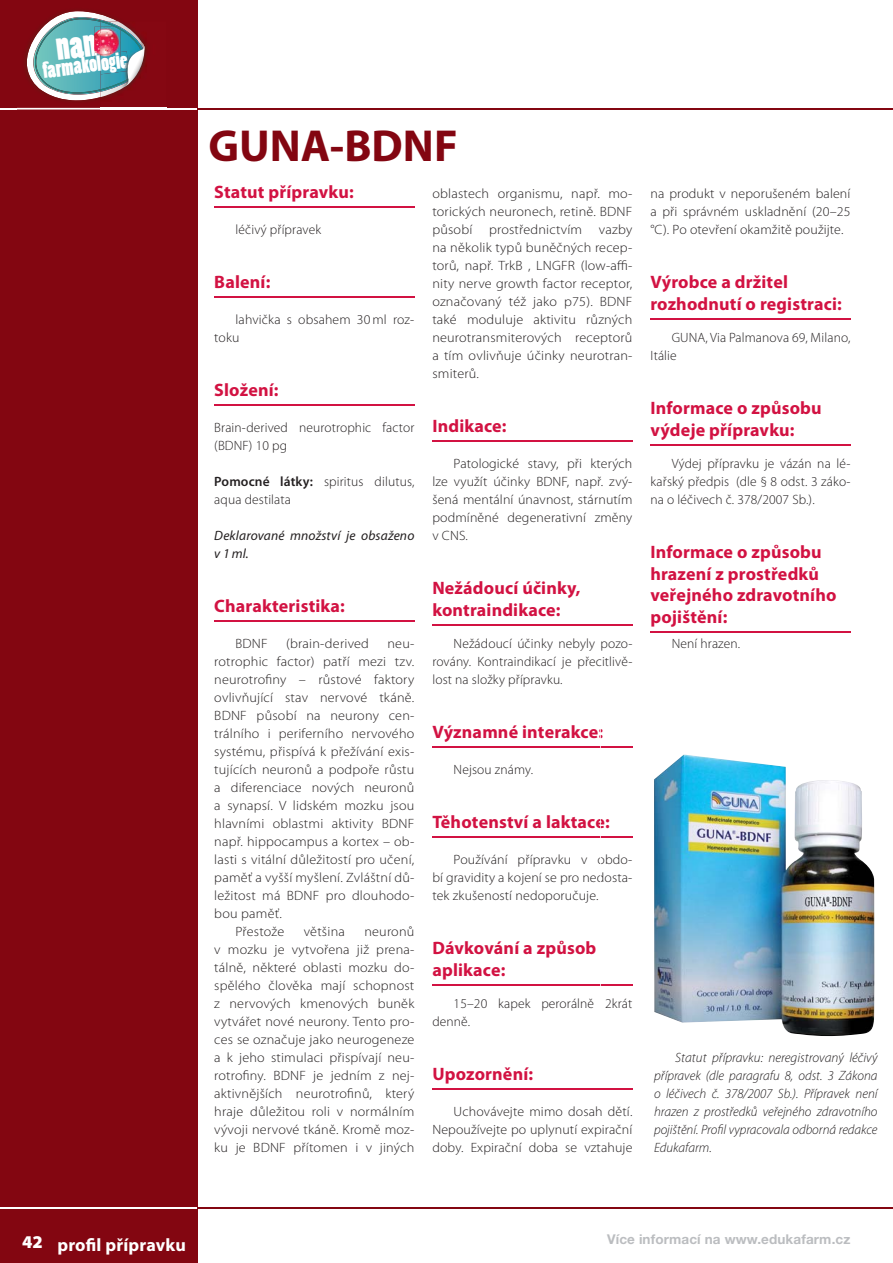
<style>
.page{position:relative;width:893px;height:1263px;background:#fff}
.page>*{position:absolute;margin:0;border:0;box-sizing:border-box;transform-origin:0 0}
.t1{font:700 45px "Myriad Pro";color:#830611}
.t2{font:21.3px "Poplar Std";color:#fff}
.t3{font:700 18px/21.6px "Myriad Pro";letter-spacing:.01em;color:#d21242}
.t4{font:700 18px "Myriad Pro";letter-spacing:.01em;color:#fff}
.t5{font:900 18px "Myriad Pro";color:#fff}
.t6{font:300 13.5px/18px "Myriad Pro";letter-spacing:.01em;color:#231f20;text-align:justify;scale:1.05 1}
.t7{font:300 13.5px/18px "Myriad Pro";letter-spacing:.01em;color:#231f20;text-align:justify}
.t8{font:italic 300 13.5px/18px "Myriad Pro";color:#231f20;text-align:justify}
.t9{font:italic 13.5px/18px "Myriad Pro";letter-spacing:.01em;color:#231f20}
.t10{font:700 13.5px "Helvetica Neue CE";letter-spacing:.01em;color:#bbbdc0}
.s1{color:#f3818e}
.s2{font-weight:600}
</style>
<div class="page">
<div style="left:0;top:0;width:198px;height:1263px;background:#830611"></div>
<hr style="left:214px;top:207px;width:200px;height:1px;background:#d21242">
<hr style="left:214px;top:297px;width:200px;height:1px;background:#d21242">
<hr style="left:214px;top:405px;width:200px;height:1px;background:#d21242">
<hr style="left:214px;top:621px;width:200px;height:1px;background:#d21242">
<hr style="left:432px;top:441px;width:200px;height:1px;background:#d21242">
<hr style="left:432px;top:624px;width:200px;height:2px;background:#d21242">
<hr style="left:432px;top:747px;width:200px;height:1px;background:#d21242">
<hr style="left:432px;top:837px;width:200px;height:1px;background:#d21242">
<hr style="left:432px;top:984px;width:200px;height:2px;background:#d21242">
<hr style="left:432px;top:1089px;width:200px;height:1px;background:#d21242">
<hr style="left:650px;top:318px;width:200px;height:2px;background:#d21242">
<hr style="left:650px;top:444px;width:200px;height:2px;background:#d21242">
<hr style="left:650px;top:631px;width:200px;height:2px;background:#d21242">
<hr style="left:0;top:108px;width:893px;height:1px;background:#fff">
<hr style="left:198px;top:108px;width:695px;height:1px;background:#830611">
<hr style="left:0;top:1208px;width:893px;height:1px;background:#fff">
<hr style="left:198px;top:1208px;width:695px;height:1px;background:#830611">
<img style="left:17px;top:10px;width:149px;height:100px">
<img style="left:17px;top:108px;width:84px;height:1px">
<img style="left:101px;top:21px;width:65px;height:88px">
<img style="left:600px;top:746px;width:275px;height:291px">
<img style="left:17px;top:11px;width:129px;height:89px">
<h2 class="t2" style="left:41px;top:58px;width:87px;rotate:-7deg">farmako<sup>n</sup><span class="s1">l</span>ogie</h2>
<h1 class="t1" style="left:208px;top:129px;width:251px">GUNA-BDNF</h1>
<h3 class="t3" style="left:214px;top:183px;width:141px">Statut přípravku:</h3>
<p class="t7" style="left:236px;top:222px;width:87px">léčivý přípravek</p>
<h3 class="t3" style="left:214px;top:273px;width:58px">Balení:</h3>
<p class="t7" style="left:214px;top:312px;width:202px;text-indent:21px">lahvička s obsahem 30 ml roz&shy;toku</p>
<h3 class="t3" style="left:214px;top:381px;width:66px">Složení:</h3>
<p class="t7" style="left:214px;top:420px;width:202px">Brain-derived neurotrophic factor (BDNF) 10 pg</p>
<p class="t7" style="left:214px;top:474px;width:202px"><span class="s2">Pomocné látky:</span> spiritus dilutus, aqua destilata</p>
<p class="t9" style="left:214px;top:528px;width:202px">Deklarované množství je obsaženo v 1 ml.</p>
<h3 class="t3" style="left:214px;top:597px;width:132px">Charakteristika:</h3>
<p class="t7" style="left:236px;top:636px;width:34px">BDNF</p>
<p class="t6" style="left:286px;top:636px;width:80px">(brain-derived</p>
<p class="t6" style="left:387px;top:636px;width:27px">neu-</p>
<p class="t6" style="left:214px;top:654px;width:192px">rotrophic factor) patří mezi tzv.</p>
<p class="t6" style="left:214px;top:672px;width:192px">neurotrofiny – růstové faktory</p>
<p class="t6" style="left:214px;top:690px;width:192px">ovlivňující stav nervové tkáně.</p>
<p class="t6" style="left:214px;top:708px;width:192px">BDNF působí na neurony cen-</p>
<p class="t6" style="left:214px;top:726px;width:192px">trálního i periferního nervového</p>
<p class="t6" style="left:214px;top:744px;width:192px">systému, přispívá k přežívání exis-</p>
<p class="t6" style="left:214px;top:762px;width:192px">tujících neuronů a podpoře růstu</p>
<p class="t6" style="left:214px;top:780px;width:192px">a diferenciace nových neuronů</p>
<p class="t6" style="left:214px;top:798px;width:192px">a synapsí. V lidském mozku jsou</p>
<p class="t6" style="left:214px;top:816px;width:192px">hlavními oblastmi aktivity BDNF</p>
<p class="t6" style="left:214px;top:834px;width:192px">např. hippocampus a kortex – ob-</p>
<p class="t6" style="left:214px;top:852px;width:192px">lasti s vitální důležitostí pro učení,</p>
<p class="t6" style="left:214px;top:870px;width:192px">paměť a vyšší myšlení. Zvláštní dů-</p>
<p class="t6" style="left:214px;top:888px;width:192px">ležitost má BDNF pro dlouhodo-</p>
<p class="t6" style="left:214px;top:906px;width:66px">bou paměť.</p>
<p class="t6" style="left:236px;top:924px;width:48px">Přestože</p>
<p class="t6" style="left:304px;top:924px;width:41px">většina</p>
<p class="t6" style="left:214px;top:924px;width:192px;text-indent:150px">neuronů v mozku je vytvořena již prena&shy;tálně, některé oblasti mozku do&shy;spělého člověka mají schopnost z nervových kmenových buněk vytvářet nové neurony. Tento pro&shy;ces se označuje jako neurogeneze a k jeho stimulaci přispívají neu&shy;rotrofiny. BDNF je jedním z nej&shy;aktivnějších neurotrofinů, který hraje důležitou roli v normálním vývoji nervové tkáně. Kromě moz&shy;ku je BDNF přítomen i v jiných</p>
<p class="t6" style="left:432px;top:186px;width:192px">oblastech organismu, např. mo&shy;torických neuronech, retině. BDNF působí prostřednictvím vazby na několik typů buněčných recep&shy;torů, např. TrkB , LNGFR (low-affi&shy;nity nerve growth factor receptor, označovaný též jako p75). BDNF také moduluje aktivitu různých neurotransmiterových receptorů a tím ovlivňuje účinky neurotran&shy;smiterů.</p>
<h3 class="t3" style="left:432px;top:417px;width:76px">Indikace:</h3>
<p class="t7" style="left:432px;top:456px;width:202px;text-indent:21px">Patologické stavy, při kterých lze využít účinky BDNF, např. zvý&shy;šená mentální únavnost, stárnutím podmíněné degenerativní změny v CNS.</p>
<h3 class="t3" style="left:432px;top:579px;width:150px">Nežádoucí účinky, kontraindikace:</h3>
<p class="t7" style="left:432px;top:636px;width:202px;text-indent:21px">Nežádoucí účinky nebyly pozo&shy;rovány. Kontraindikací je přecitlivě&shy;lost na složky přípravku.</p>
<h3 class="t3" style="left:432px;top:723px;width:172px">Významné interakce:</h3>
<p class="t7" style="left:454px;top:762px;width:81px">Nejsou známy.</p>
<h3 class="t3" style="left:432px;top:813px;width:179px">Těhotenství a laktace:</h3>
<p class="t7" style="left:432px;top:852px;width:202px;text-indent:21px">Používání přípravku v obdo&shy;bí gravidity a kojení se pro nedosta&shy;tek zkušeností nedoporučuje.</p>
<h3 class="t3" style="left:432px;top:939px;width:165px">Dávkování a způsob aplikace:</h3>
<p class="t7" style="left:432px;top:996px;width:202px;text-indent:21px">15–20 kapek perorálně 2krát denně.</p>
<h3 class="t3" style="left:432px;top:1065px;width:102px">Upozornění:</h3>
<p class="t7" style="left:432px;top:1104px;width:202px;text-indent:21px">Uchovávejte mimo dosah dětí.<br>Nepoužívejte po uplynutí expirační doby. Expirační doba se vztahuje</p>
<p class="t7" style="left:650px;top:186px;width:202px">na produkt v neporušeném balení a při správném uskladnění (20–25 °C). Po otevření okamžitě použijte.</p>
<h3 class="t3" style="left:650px;top:273px;width:193px">Výrobce a držitel rozhodnutí o registraci:</h3>
<p class="t7" style="left:650px;top:330px;width:202px;text-indent:21px">GUNA, Via Palmanova 69, Milano,<br>Itálie</p>
<h3 class="t3" style="left:650px;top:399px;width:173px">Informace o způsobu výdeje přípravku:</h3>
<p class="t7" style="left:650px;top:456px;width:202px;text-indent:21px">Výdej přípravku je vázán na lé&shy;kařský předpis (dle § 8 odst. 3 záko&shy;na o léčivech č. 378/2007 Sb.).</p>
<h3 class="t3" style="left:650px;top:543px;width:188px">Informace o způsobu hrazení z prostředků veřejného zdravotního pojištění:</h3>
<p class="t7" style="left:672px;top:636px;width:70px">Není hrazen.</p>
<p class="t8" style="left:654px;top:1050px;width:225px;text-indent:21px">Statut přípravku: neregistrovaný léčivý přípravek (dle paragrafu 8, odst. 3 Zákona o léčivech č. 378/2007 Sb.). Přípravek není hrazen z prostředků veřejného zdravotního pojištění. Profil vypracovala odborná redakce Edukafarm.</p>
<h3 class="t5" style="left:22px;top:1236px;width:22px">42</h3>
<h3 class="t4" style="left:57px;top:1238px;width:130px">profil přípravku</h3>
<p class="t10" style="left:607px;top:1234px;width:245px">Více informací na www.edukafarm.cz</p>
</div>
